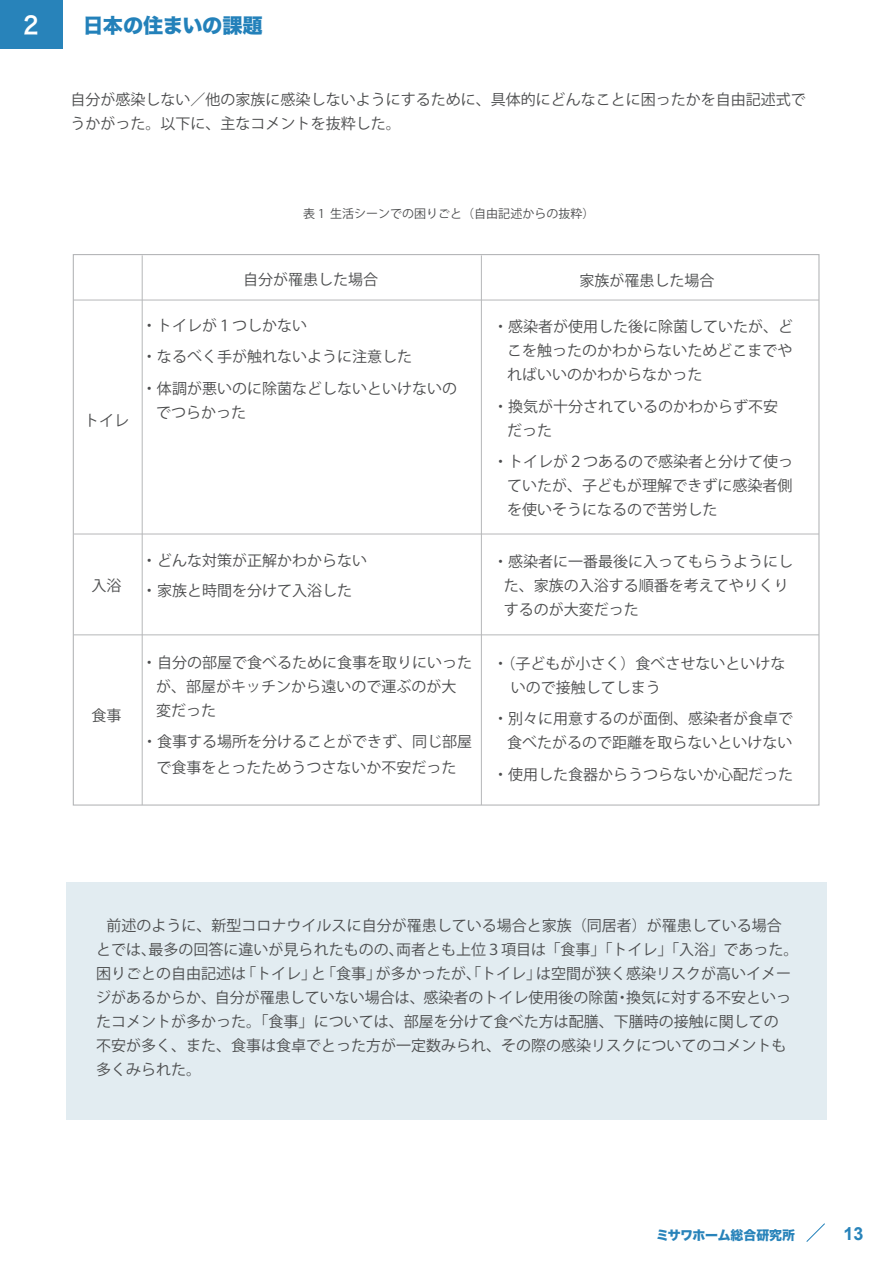
<style>
.page{position:relative;width:893px;height:1263px;background:#fff}
.page>*{position:absolute;margin:0;border:0;box-sizing:border-box;transform-origin:0 0}
.t1{font:23.85px "Hira Kaku Pro W6";color:#fff;scale:.9 1}
.t2{font:20.25px "Hira Kaku Std W8";letter-spacing:-.01em;color:#2381ba}
.t3{font:700 18px "Arial";color:#2883ba}
.t4{font:15px/24px "Koz Go Pr 6 N";color:#4b4c4d}
.t5{font:12.9px "Hira Kaku Std W8";letter-spacing:-.01em;color:#2883ba}
.t6{font:12px "Koz Go Pr 6 N";color:#4b4c4d}
</style>
<div class="page">
<hr style="left:0;top:87px;width:892px;height:1px;background:#2883ba">
<div style="left:66px;top:882px;width:760px;height:238px;background:#e2ecf1"></div>
<svg style="left:806px;top:1223px;width:19px;height:19px"></svg>
<div style="left:0;top:0;width:63px;height:48px;background:#2883ba"></div>
<hr style="left:73px;top:300px;width:746px;height:1px;background:#b6b7b9">
<hr style="left:74px;top:534px;width:745px;height:1px;background:#b6b7b9">
<hr style="left:73px;top:634px;width:746px;height:1px;background:#b6b7b9">
<hr style="left:481px;top:255px;width:1px;height:550px;background:#b6b7b9">
<hr style="left:142px;top:255px;width:1px;height:550px;background:#b6b7b9">
<h1 class="t1" style="left:20px;top:4px;width:25px">２</h1>
<h2 class="t2" style="left:83px;top:14px;width:181px">日本の住まいの課題</h2>
<p class="t4" style="left:70px;top:88px;width:736px">自分が感染しない／他の家族に感染しないようにするために、具体的にどんなことに困ったかを自由記述式でうかがった。以下に、主なコメントを抜粋した。</p>
<p class="t6" style="left:303px;top:207px;width:293px">表 1 生活シーンでの困りごと（自由記述からの抜粋）</p>
<p class="t4" style="left:84px;top:408px;width:46px">トイレ</p>
<p class="t4" style="left:92px;top:574px;width:31px">入浴</p>
<p class="t4" style="left:92px;top:704px;width:31px">食事</p>
<p class="t4" style="left:243px;top:267px;width:136px">自分が罹患した場合</p>
<p class="t4" style="left:579px;top:269px;width:136px">家族が罹患した場合</p>
<p class="t4" style="left:142px;top:310px;width:316px;line-height:31.5px">・トイレが１つしかない<br>・なるべく手が触れないように注意した<br>・体調が悪いのに除菌などしないといけないの</p>
<p class="t4" style="left:156px;top:401px;width:91px">でつらかった</p>
<p class="t4" style="left:142px;top:546px;width:226px;line-height:30px">・どんな対策が正解かわからない・家族と時間を分けて入浴した</p>
<p class="t4" style="left:156px;top:650px;width:317px;text-indent:-14px">・自分の部屋で食べるために食事を取りにいったが、部屋がキッチンから遠いので運ぶのが大変だった</p>
<p class="t4" style="left:142px;top:729px;width:331px;line-height:26.2px;text-align:center">・食事する場所を分けることができず、同じ部屋で食事をとったためうつさないか不安だった</p>
<p class="t4" style="left:507px;top:315px;width:287px;text-align:justify;text-indent:-14px">・感染者が使用した後に除菌していたが、どこを触ったのかわからないためどこまでやればいいのかわからなかった</p>
<p class="t4" style="left:507px;top:395px;width:272px;text-indent:-14px">・換気が十分されているのかわからず不安だった</p>
<p class="t4" style="left:507px;top:450px;width:287px;text-align:justify;text-indent:-14px">・トイレが２つあるので感染者と分けて使っていたが、子どもが理解できずに感染者側を使いそうになるので苦労した</p>
<p class="t4" style="left:503px;top:550px;width:291px;text-indent:-11px">・感染者に一番最後に入ってもらうようにした、家族の入浴する順番を考えてやりくりするのが大変だった</p>
<p class="t4" style="left:510px;top:652px;width:276px;text-indent:-18px">・（子どもが小さく）食べさせないといけないので接触してしまう</p>
<p class="t4" style="left:493px;top:707px;width:301px;text-align:right">・別々に用意するのが面倒、感染者が食卓で食べたがるので距離を取らないといけない</p>
<p class="t4" style="left:493px;top:763px;width:301px">・使用した食器からうつらないか心配だった</p>
<p class="t4" style="left:96px;top:914px;width:704px;text-indent:10px">前述のように、新型コロナウイルスに自分が罹患している場合と家族（同居者）が罹患している場合とでは、最多の回答に違いが見られたものの、両者とも上位３項目は「食事」「トイレ」「入浴」であった。困りごとの自由記述は「トイレ」と「食事」が多かったが、「トイレ」は空間が狭く感染リスクが高いイメージがあるからか、自分が罹患していない場合は、感染者のトイレ使用後の除菌・換気に対する不安といったコメントが多かった。「食事」については、部屋を分けて食べた方は配膳、下膳時の接触に関しての<br>不安が多く、また、食事は食卓でとった方が一定数みられ、その際の感染リスクについてのコメントも多くみられた。</p>
<p class="t5" style="left:656px;top:1228px;width:140px">ミサワホーム総合研究所</p>
<p class="t3" style="left:843px;top:1222px;width:22px">13</p>
</div>
